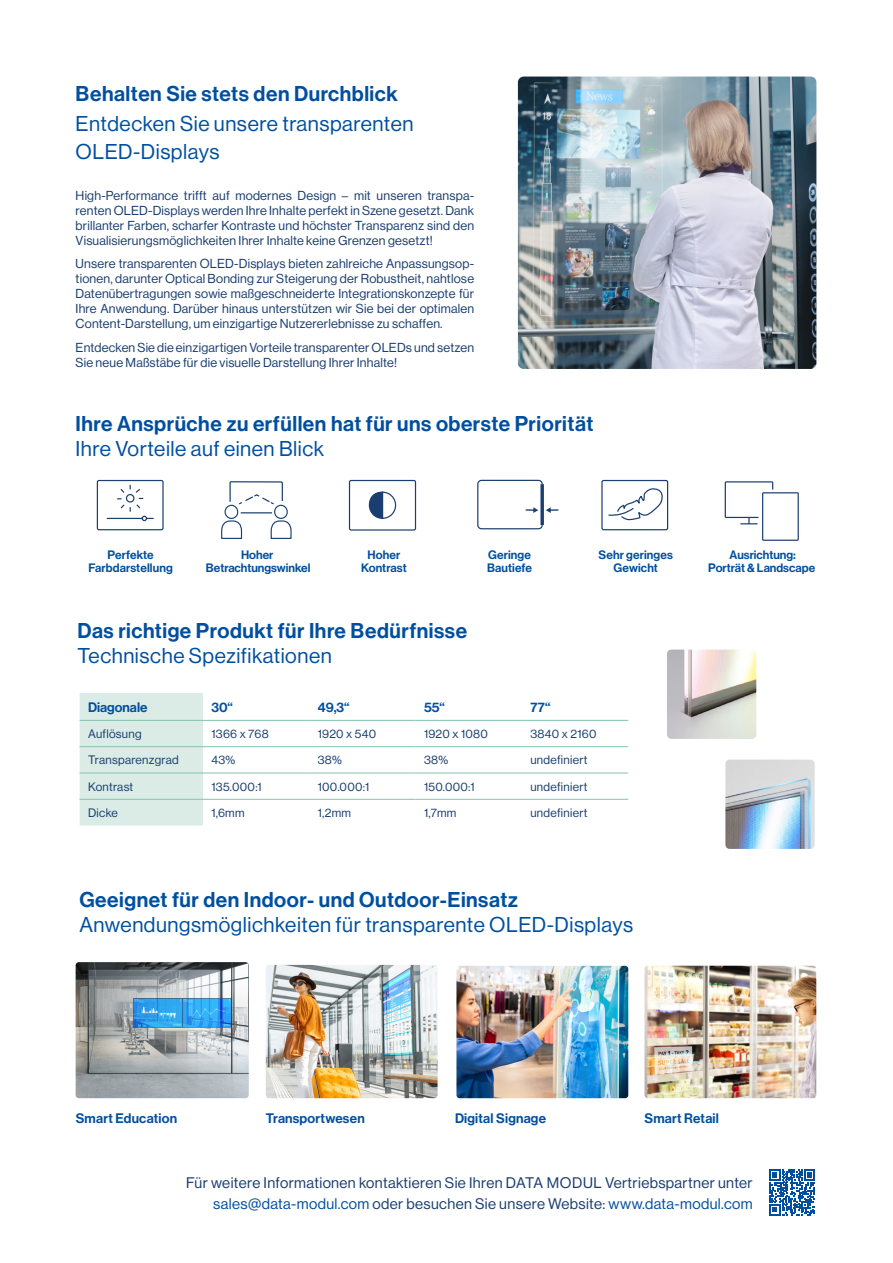
<style>
.page{position:relative;width:893px;height:1263px;background:#fff}
.page>*{position:absolute;margin:0;border:0;box-sizing:border-box;transform-origin:0 0}
.t1{font:21px "N Haas Grotesk DS Pro 65 Md";letter-spacing:.025em;color:#004f9f}
.t2{font:21px/28.5px "N Haas Grotesk DS Pro 55 Rg";letter-spacing:.025em;color:#004f9f}
.t3{font:15px/21px "N Haas Grotesk DS Pro 55 Rg";letter-spacing:.025em;color:#1a3e70;text-align:right}
.t4{font:13.5px "N Haas Grotesk DS Pro 65 Md";letter-spacing:.015em;color:#004f9f}
.t5{font:12.75px/15px "N Haas Grotesk DS Pro 55 Rg";letter-spacing:.015em;color:#1a3e70;text-align:justify}
.t6{font:12px "N Haas Grotesk DS Pro 55 Rg";letter-spacing:.025em;color:#1a3e70}
.t7{font:12px/12.8px "N Haas Grotesk DS Pro 65 Md";color:#004f9f;text-align:center}
.s1{color:#004f9f}
</style>
<div class="page">
<img style="left:518px;top:77px;width:298px;height:292px">
<svg style="left:96px;top:479px;width:68px;height:52px"></svg>
<div style="left:601px;top:480px;width:67px;height:50px;border:1px solid #1a3e70;border-radius:2px"></div>
<svg style="left:221px;top:481px;width:71px;height:58px"></svg>
<div style="left:762px;top:492px;width:37px;height:49px;border:1px solid #1a3e70"></div>
<svg style="left:724px;top:481px;width:50px;height:43px"></svg>
<svg style="left:368px;top:491px;width:29px;height:28px"></svg>
<div style="left:349px;top:480px;width:67px;height:51px;border:1px solid #1a3e70;border-radius:2px"></div>
<svg style="left:608px;top:488px;width:55px;height:33px"></svg>
<div style="left:477px;top:480px;width:66px;height:49px;border:1px solid #1a3e70;border-radius:4px"></div>
<svg style="left:526px;top:507px;width:12px;height:6px"></svg>
<svg style="left:546px;top:507px;width:12px;height:6px"></svg>
<svg style="left:540px;top:484px;width:4px;height:41px"></svg>
<img style="left:725px;top:760px;width:90px;height:89px">
<img style="left:266px;top:965px;width:172px;height:133px">
<img style="left:76px;top:962px;width:173px;height:136px">
<img style="left:456px;top:966px;width:172px;height:132px">
<img style="left:644px;top:966px;width:172px;height:132px">
<svg style="left:769px;top:1170px;width:46px;height:45px"></svg>
<img style="left:667px;top:649px;width:89px;height:90px">
<div style="left:80px;top:693px;width:123px;height:133px;background:#dbece6"></div>
<hr style="left:80px;top:720px;width:123px;height:1px;background:#85c3b0">
<hr style="left:203px;top:720px;width:106px;height:1px;background:#85c3b0">
<hr style="left:309px;top:720px;width:107px;height:1px;background:#85c3b0">
<hr style="left:416px;top:720px;width:106px;height:1px;background:#85c3b0">
<hr style="left:522px;top:720px;width:106px;height:1px;background:#85c3b0">
<hr style="left:80px;top:746px;width:123px;height:1px;background:#85c3b0">
<hr style="left:203px;top:746px;width:106px;height:1px;background:#85c3b0">
<hr style="left:309px;top:746px;width:107px;height:1px;background:#85c3b0">
<hr style="left:416px;top:746px;width:106px;height:1px;background:#85c3b0">
<hr style="left:522px;top:746px;width:106px;height:1px;background:#85c3b0">
<hr style="left:80px;top:773px;width:123px;height:1px;background:#85c3b0">
<hr style="left:203px;top:773px;width:106px;height:1px;background:#85c3b0">
<hr style="left:309px;top:773px;width:107px;height:1px;background:#85c3b0">
<hr style="left:416px;top:773px;width:106px;height:1px;background:#85c3b0">
<hr style="left:522px;top:773px;width:106px;height:1px;background:#85c3b0">
<hr style="left:80px;top:799px;width:123px;height:1px;background:#85c3b0">
<hr style="left:203px;top:799px;width:106px;height:1px;background:#85c3b0">
<hr style="left:309px;top:799px;width:107px;height:1px;background:#85c3b0">
<hr style="left:416px;top:799px;width:106px;height:1px;background:#85c3b0">
<hr style="left:522px;top:799px;width:106px;height:1px;background:#85c3b0">
<h1 class="t1" style="left:76px;top:82px;width:324px">Behalten Sie stets den Durchblick</h1>
<h1 class="t2" style="left:76px;top:109px;width:339px">Entdecken Sie unsere transparenten<br>OLED-Displays</h1>
<p class="t5" style="left:76px;top:188px;width:400px">High-Performance trifft auf modernes Design – mit unseren transpa&shy;renten OLED-Displays werden Ihre Inhalte perfekt in Szene gesetzt. Dank brillanter Farben, scharfer Kontraste und höchster Transparenz sind den Visualisierungsmöglichkeiten Ihrer Inhalte keine Grenzen gesetzt!</p>
<p class="t5" style="left:76px;top:256px;width:400px">Unsere transparenten OLED-Displays bieten zahlreiche Anpassungsop&shy;tionen, darunter Optical Bonding zur Steigerung der Robustheit, nahtlose Datenübertragungen sowie maßgeschneiderte Integrationskonzepte für Ihre Anwendung. Darüber hinaus unterstützen wir Sie bei der optimalen Content-Darstellung, um einzigartige Nutzererlebnisse zu schaffen.</p>
<p class="t5" style="left:76px;top:340px;width:400px">Entdecken Sie die einzigartigen Vorteile transparenter OLEDs und setzen<br>Sie neue Maßstäbe für die visuelle Darstellung Ihrer Inhalte!</p>
<h1 class="t1" style="left:76px;top:411px;width:519px">Ihre Ansprüche zu erfüllen hat für uns oberste Priorität</h1>
<h1 class="t2" style="left:76px;top:434px;width:250px">Ihre Vorteile auf einen Blick</h1>
<p class="t7" style="left:89px;top:549px;width:86px">Perfekte<br>Farbdarstellung</p>
<p class="t7" style="left:361px;top:549px;width:47px">Hoher<br>Kontrast</p>
<p class="t7" style="left:487px;top:549px;width:46px;text-align:left">Geringe<br>Bautiefe</p>
<p class="t7" style="left:599px;top:549px;width:76px">Sehr geringes<br>Gewicht</p>
<p class="t7" style="left:206px;top:549px;width:106px">Hoher<br>Betrachtungswinkel</p>
<p class="t7" style="left:708px;top:549px;width:109px">Ausrichtung:<br>Porträt &amp; Landscape</p>
<h1 class="t1" style="left:78px;top:619px;width:391px">Das richtige Produkt für Ihre Bedürfnisse</h1>
<h1 class="t2" style="left:78px;top:642px;width:256px">Technische Spezifikationen</h1>
<p class="t4" style="left:88px;top:699px;width:61px">Diagonale</p>
<p class="t4" style="left:211px;top:699px;width:23px">30“</p>
<p class="t4" style="left:318px;top:699px;width:33px">49,3“</p>
<p class="t4" style="left:424px;top:699px;width:22px">55“</p>
<p class="t4" style="left:530px;top:699px;width:22px">77“</p>
<p class="t6" style="left:88px;top:727px;width:55px">Auflösung</p>
<p class="t6" style="left:211px;top:727px;width:59px">1366 x 768</p>
<p class="t6" style="left:318px;top:727px;width:60px">1920 x 540</p>
<p class="t6" style="left:424px;top:727px;width:65px">1920 x 1080</p>
<p class="t6" style="left:530px;top:727px;width:68px">3840 x 2160</p>
<p class="t6" style="left:88px;top:753px;width:92px">Transparenzgrad</p>
<p class="t6" style="left:211px;top:753px;width:25px">43%</p>
<p class="t6" style="left:318px;top:753px;width:26px">38%</p>
<p class="t6" style="left:424px;top:753px;width:26px">38%</p>
<p class="t6" style="left:530px;top:753px;width:59px">undefiniert</p>
<p class="t6" style="left:88px;top:780px;width:47px">Kontrast</p>
<p class="t6" style="left:211px;top:780px;width:52px">135.000:1</p>
<p class="t6" style="left:318px;top:780px;width:53px">100.000:1</p>
<p class="t6" style="left:424px;top:780px;width:52px">150.000:1</p>
<p class="t6" style="left:530px;top:780px;width:59px">undefiniert</p>
<p class="t6" style="left:88px;top:806px;width:31px">Dicke</p>
<p class="t6" style="left:211px;top:806px;width:35px">1,6mm</p>
<p class="t6" style="left:318px;top:806px;width:35px">1,2mm</p>
<p class="t6" style="left:424px;top:806px;width:34px">1,7mm</p>
<p class="t6" style="left:530px;top:806px;width:59px">undefiniert</p>
<h1 class="t1" style="left:79px;top:887px;width:440px">Geeignet für den Indoor- und Outdoor-Einsatz</h1>
<h1 class="t2" style="left:79px;top:911px;width:555px">Anwendungsmöglichkeiten für transparente OLED-Displays</h1>
<p class="t4" style="left:76px;top:1110px;width:103px">Smart Education</p>
<p class="t4" style="left:266px;top:1110px;width:100px">Transportwesen</p>
<p class="t4" style="left:455px;top:1110px;width:93px">Digital Signage</p>
<p class="t4" style="left:644px;top:1110px;width:76px">Smart Retail</p>
<p class="t3" style="left:186px;top:1172px;width:568px">Für weitere Informationen kontaktieren Sie Ihren DATA MODUL Vertriebspartner unter <span class="s1">sales@data-modul.com</span> oder besuchen Sie unsere Website: <span class="s1">www.data-modul.com</span></p>
</div>
